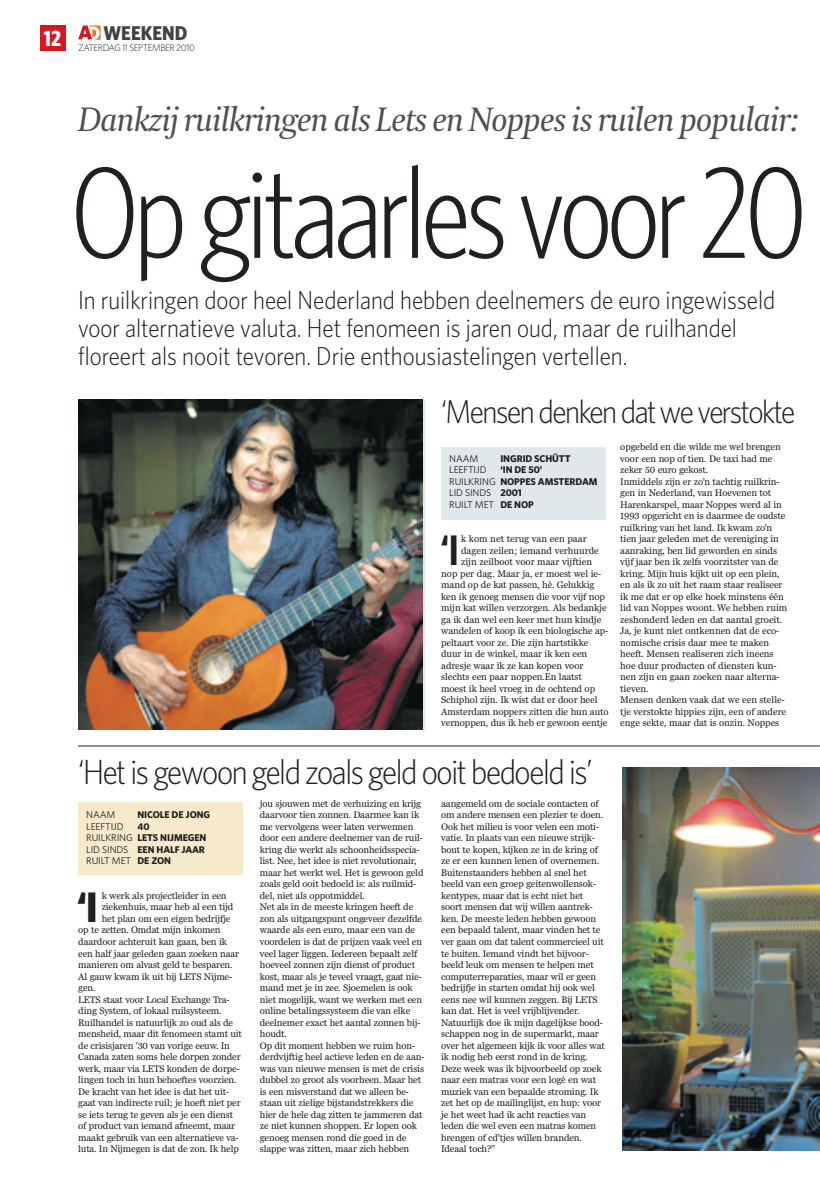
<style>
.page{position:relative;width:820px;height:1177px;background:#fff}
.page>*{position:absolute;margin:0;border:0;box-sizing:border-box;transform-origin:0 0}
.t1{font:300 130px "Whitney Condensed";letter-spacing:-.035em;color:#231f20}
.t2{font:700 42.8px "Whitney Condensed";color:#231f20}
.t3{font:600 42.8px "Whitney Condensed";color:#231f20}
.t4{font:300 35px "Whitney Narrow";letter-spacing:-.04em;color:#231f20}
.t5{font:italic 33.5px "Coranto";letter-spacing:-.035em;color:#505050}
.t6{font:300 33px "Whitney Narrow";letter-spacing:-.045em;color:#231f20}
.t7{font:300 26px/28px "Whitney Narrow";color:#231f20}
.t8{font:700 22px "Whitney Condensed";color:#fff}
.t9{font:700 20px "Whitney Narrow";color:#424242}
.t10{font:9.8px/11.5px "Miller Daily Two";letter-spacing:-.015em;color:#231f20}
.t11{font:700 9.8px/11.5px "Whitney";letter-spacing:-.01em;color:#231f20}
.t12{font:9.8px "Whitney";letter-spacing:-.01em;color:#231f20}
.t13{font:300 9.5px "Whitney";letter-spacing:-.05em;color:#231f20}
.s1{font-weight:400}
</style>
<div class="page">
<div style="left:441px;top:447px;width:164px;height:72px;background:#e0e8ec"></div>
<div style="left:78px;top:802px;width:164px;height:72px;background:#f7e9cb"></div>
<div style="left:40px;top:26px;width:25px;height:25px;background:#d7171f"></div>
<svg style="left:100px;top:26px;width:1px;height:14px"></svg>
<svg style="left:78px;top:26px;width:22px;height:14px"></svg>
<img style="left:622px;top:767px;width:197px;height:383px">
<img style="left:78px;top:400px;width:344px;height:329px">
<hr style="left:78px;top:745px;width:741px;height:1px;background:#231f20">
<h3 class="t8" style="left:44px;top:25px;width:19px">12</h3>
<h3 class="t9" style="left:103px;top:21px;width:85px">WEEKEND</h3>
<p class="t13" style="left:78px;top:42px;width:118px">ZATERDAG 11 SEPTEMBER 2010</p>
<h3 class="t5" style="left:78px;top:99px;width:722px">Dankzij ruilkringen als Lets en Noppes is ruilen populair:</h3>
<h1 class="t1" style="left:71px;top:141px;width:736px">Op gitaarlesvoor 20</h1>
<h3 class="t7" style="left:78px;top:286px;width:698px">In ruilkringen door heel Nederland hebben deelnemers de euro ingewisseld voor alternatieve valuta. Het fenomeen is jaren oud, maar de ruilhandel floreert als nooit tevoren. Drie enthousiastelingen vertellen.</h3>
<h3 class="t6" style="left:441px;top:393px;width:355px">‘Mensendenkendatwe verstokte</h3>
<p class="t12" style="left:449px;top:452px;width:31px">NAAM</p>
<p class="t11" style="left:500px;top:452px;width:72px">INGRID SCHÜTT</p>
<p class="t12" style="left:449px;top:464px;width:39px">LEEFTIJD</p>
<p class="t11" style="left:449px;top:464px;width:150px;text-indent:51px">‘IN DE 50’<br><span class="s1">RUILKRING</span> NOPPES AMSTERDAM<br><span class="s1">LID SINDS</span> 2001<br><span class="s1">RUILT MET</span> DE NOP</p>
<h2 class="t3" style="left:440px;top:525px;width:20px">‘I</h2>
<p class="t10" style="left:461px;top:533px;width:127px">k kom net terug van een paar</p>
<p class="t10" style="left:461px;top:544px;width:139px">dagen zeilen; iemand verhuurde</p>
<p class="t10" style="left:461px;top:556px;width:132px">zijn zeilboot voor maar vijftien</p>
<p class="t10" style="left:441px;top:567px;width:161px">nop per dag. Maar ja, er moest wel ie-</p>
<p class="t10" style="left:441px;top:579px;width:155px">mand op de kat passen, hè. Gelukkig</p>
<p class="t10" style="left:441px;top:590px;width:165px">ken ik genoeg mensen die voor vijf nop</p>
<p class="t10" style="left:441px;top:602px;width:167px">mijn kat willen verzorgen. Als bedankje</p>
<p class="t10" style="left:441px;top:613px;width:161px">ga ik dan wel een keer met hun kindje</p>
<p class="t10" style="left:441px;top:625px;width:168px">wandelen of koop ik een biologische ap-</p>
<p class="t10" style="left:441px;top:636px;width:149px">peltaart voor ze. Die zijn hartstikke</p>
<p class="t10" style="left:441px;top:648px;width:147px">duur in de winkel, maar ik ken een</p>
<p class="t10" style="left:441px;top:659px;width:144px">adresje waar ik ze kan kopen voor</p>
<p class="t10" style="left:441px;top:671px;width:142px">slechts een paar noppen.En laatst</p>
<p class="t10" style="left:441px;top:682px;width:155px">moest ik heel vroeg in de ochtend op</p>
<p class="t10" style="left:441px;top:694px;width:158px">Schiphol zijn. Ik wist dat er door heel</p>
<p class="t10" style="left:441px;top:705px;width:169px">Amsterdam noppers zitten die hun auto</p>
<p class="t10" style="left:441px;top:717px;width:168px">vernoppen, dus ik heb er gewoon eentje</p>
<p class="t10" style="left:620px;top:441px;width:168px">opgebeld en die wilde me wel brengen voor een nop of tien. De taxi had me zeker 50 euro gekost.<br>Inmiddels zijn er zo’n tachtig ruilkrin&shy;gen in Nederland, van Hoevenen tot Harenkarspel, maar Noppes werd al in 1993 opgericht en is daarmee de oudste ruilkring van het land. Ik kwam zo’n tien jaar geleden met de vereniging in aanraking, ben lid geworden en sinds vijf jaar ben ik zelfs voorzitster van de kring. Mijn huis kijkt uit op een plein, en als ik zo uit het raam staar realiseer ik me dat er op elke hoek minstens één lid van Noppes woont. We hebben ruim zeshonderd leden en dat aantal groeit.<br>Ja, je kunt niet ontkennen dat de eco&shy;nomische crisis daar mee te maken heeft. Mensen realiseren zich ineens hoe duur producten of diensten kun&shy;nen zijn en gaan zoeken naar alterna&shy;tieven.<br>Mensen denken vaak dat we een stelle&shy;tje verstokte hippies zijn, een of andere enge sekte, maar dat is onzin. Noppes</p>
<h3 class="t4" style="left:78px;top:752px;width:516px">‘Het is gewoon geld zoals geld ooit bedoeld is’</h3>
<p class="t12" style="left:86px;top:809px;width:31px">NAAM</p>
<p class="t11" style="left:137px;top:809px;width:74px">NICOLE DE JONG</p>
<p class="t12" style="left:86px;top:820px;width:39px">LEEFTIJD</p>
<p class="t11" style="left:86px;top:820px;width:122px;text-indent:51px">40<br><span class="s1">RUILKRING</span> LETS NIJMEGEN<br><span class="s1">LID SINDS</span> EEN HALF JAAR<br><span class="s1">RUILT MET</span> DE ZON</p>
<h2 class="t2" style="left:77px;top:882px;width:21px">‘I</h2>
<p class="t10" style="left:102px;top:889px;width:126px">k werk als projectleider in een</p>
<p class="t10" style="left:102px;top:901px;width:133px">ziekenhuis, maar heb al een tijd</p>
<p class="t10" style="left:102px;top:912px;width:130px">het plan om een eigen bedrijfje</p>
<p class="t10" style="left:78px;top:924px;width:144px">op te zetten. Omdat mijn inkomen</p>
<p class="t10" style="left:78px;top:935px;width:150px">daardoor achteruit kan gaan, ben ik</p>
<p class="t10" style="left:78px;top:947px;width:162px">een half jaar geleden gaan zoeken naar</p>
<p class="t10" style="left:78px;top:958px;width:156px">manieren om alvast geld te besparen.</p>
<p class="t10" style="left:78px;top:970px;width:155px">Al gauw kwam ik uit bij LETS Nijme-</p>
<p class="t10" style="left:78px;top:981px;width:19px">gen.</p>
<p class="t10" style="left:78px;top:993px;width:153px">LETS staat voor Local Exchange Tra-</p>
<p class="t10" style="left:78px;top:1004px;width:145px">ding System, of lokaal ruilsysteem.</p>
<p class="t10" style="left:78px;top:1016px;width:156px">Ruilhandel is natuurlijk zo oud als de</p>
<p class="t10" style="left:78px;top:1027px;width:165px">mensheid, maar dit fenomeen stamt uit</p>
<p class="t10" style="left:78px;top:1039px;width:153px">de crisisjaren ’30 van vorige eeuw. In</p>
<p class="t10" style="left:78px;top:1050px;width:164px">Canada zaten soms hele dorpen zonder</p>
<p class="t10" style="left:78px;top:1062px;width:163px">werk, maar via LETS konden de dorpe-</p>
<p class="t10" style="left:78px;top:1073px;width:160px">lingen toch in hun behoeftes voorzien.</p>
<p class="t10" style="left:78px;top:1085px;width:152px">De kracht van het idee is dat het uit-</p>
<p class="t10" style="left:78px;top:1096px;width:164px">gaat van indirecte ruil; je hoeft niet per</p>
<p class="t10" style="left:78px;top:1108px;width:156px">se iets terug te geven als je een dienst</p>
<p class="t10" style="left:78px;top:1119px;width:158px">of product van iemand afneemt, maar</p>
<p class="t10" style="left:78px;top:1131px;width:162px">maakt gebruik van een alternatieve va-</p>
<p class="t10" style="left:78px;top:1142px;width:162px">luta. In Nijmegen is dat de zon. Ik help</p>
<p class="t10" style="left:260px;top:797px;width:166px">jou sjouwen met de verhuizing en krijg daarvoor tien zonnen. Daarmee kan ik me vervolgens weer laten verwennen door een andere deelnemer van de ruil&shy;kring die werkt als schoonheidsspecia&shy;list. Nee, het idee is niet revolutionair, maar het werkt wel. Het is gewoon geld zoals geld ooit bedoeld is: als ruilmid&shy;del, niet als oppotmiddel.<br>Net als in de meeste kringen heeft de zon als uitgangspunt ongeveer dezelfde waarde als een euro, maar een van de voordelen is dat de prijzen vaak veel en veel lager liggen. Iedereen bepaalt zelf hoeveel zonnen zijn dienst of product kost, maar als je teveel vraagt, gaat nie&shy;mand met je in zee. Sjoemelen is ook niet mogelijk, want we werken met een online betalingssysteem die van elke deelnemer exact het aantal zonnen bij&shy;houdt.<br>Op dit moment hebben we ruim hon&shy;derdvijftig heel actieve leden en de aan&shy;was van nieuwe mensen is met de crisis dubbel zo groot als voorheen. Maar het is een misverstand dat we alleen be&shy;staan uit zielige bijstandstrekkers die hier de hele dag zitten te jammeren dat ze niet kunnen shoppen. Er lopen ook genoeg mensen rond die goed in de slappe was zitten, maar zich hebben</p>
<p class="t10" style="left:441px;top:797px;width:165px">aangemeld om de sociale contacten of om andere mensen een plezier te doen.<br>Ook het milieu is voor velen een moti&shy;vatie. In plaats van een nieuwe strijk&shy;bout te kopen, kijken ze in de kring of ze er een kunnen lenen of overnemen.<br>Buitenstaanders hebben al snel het beeld van een groep geitenwollensok&shy;kentypes, maar dat is echt niet het soort mensen dat wij willen aantrek&shy;ken. De meeste leden hebben gewoon een bepaald talent, maar vinden het te ver gaan om dat talent commercieel uit te buiten. Iemand vindt het bijvoor&shy;beeld leuk om mensen te helpen met computerreparaties, maar wil er geen bedrijfje in starten omdat hij ook wel eens nee wil kunnen zeggen. Bij LETS kan dat. Het is veel vrijblijvender.<br>Natuurlijk doe ik mijn dagelijkse bood&shy;schappen nog in de supermarkt, maar over het algemeen kijk ik voor alles wat ik nodig heb eerst rond in de kring.<br>Deze week was ik bijvoorbeeld op zoek naar een matras voor een logé en wat muziek van een bepaalde stroming. Ik zet het op de mailinglijst, en hup: voor je het weet had ik acht reacties van leden die wel even een matras komen brengen of cd’tjes willen branden.<br>Ideaal toch?’’</p>
</div>
